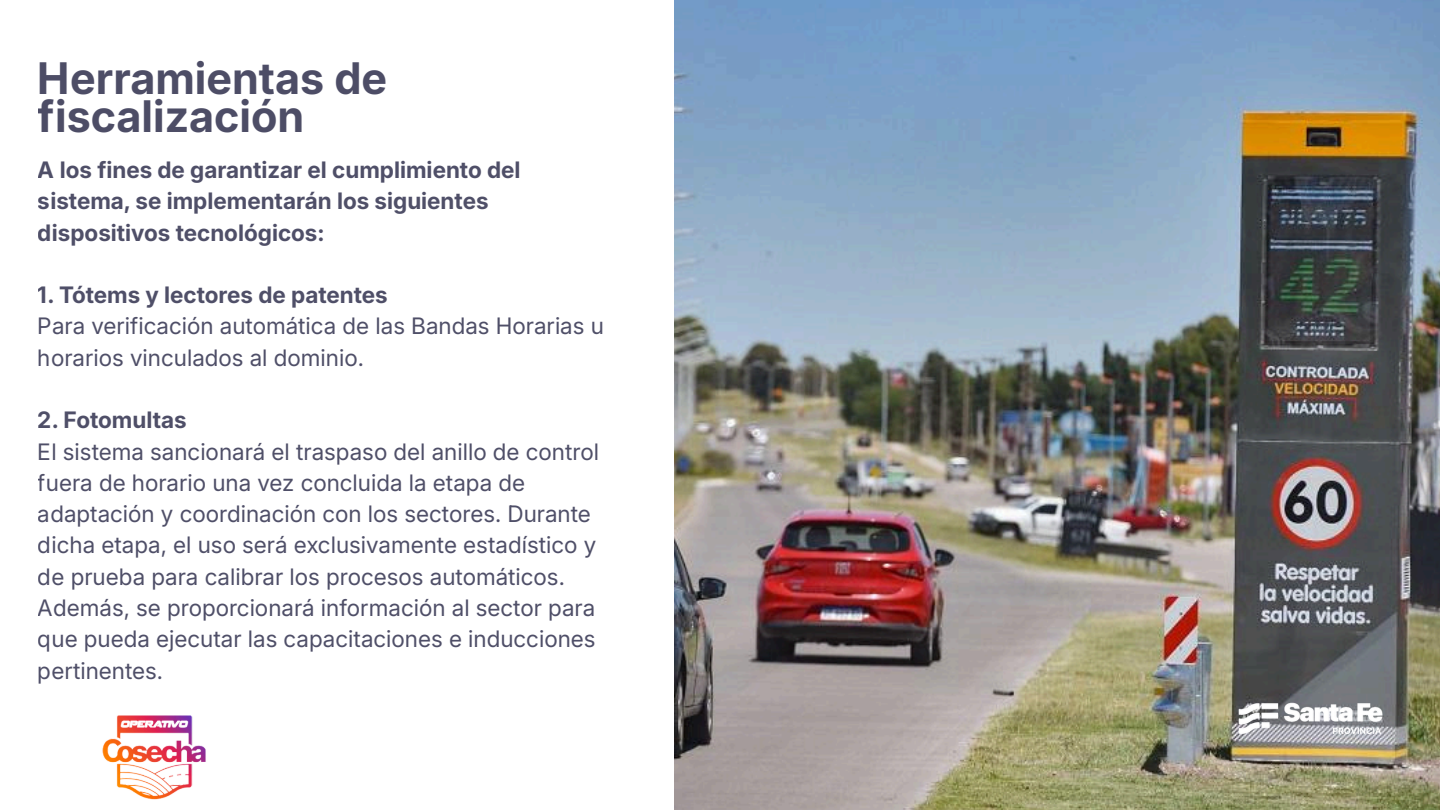
<style>
.page{position:relative;width:1440px;height:810px;background:#fff}
.page>*{position:absolute;margin:0;border:0;box-sizing:border-box;transform-origin:0 0}
.t1{font:700 43.6px/38.3px "Inter 18 pt";color:#4d4d66}
.t2{font:22.7px/31.3px "Inter 18 pt";color:#4f4f68}
.t3{font:700 22.7px/31.3px "Inter 18 pt";color:#4f4f68}
</style>
<div class="page">
<img style="left:102px;top:715px;width:104px;height:85px">
<img style="left:674px;top:0;width:766px;height:810px">
<img style="left:1208px;top:616px;width:204px;height:194px">
<h1 class="t1" style="left:38px;top:59px;width:351px">Herramientas de fiscalización</h1>
<p class="t3" style="left:38px;top:154px;width:484px">A los fines de garantizar el cumplimiento del sistema, se implementarán los siguientes dispositivos tecnológicos:</p>
<p class="t3" style="left:38px;top:279px;width:351px">1. Tótems y lectores de patentes</p>
<p class="t2" style="left:38px;top:311px;width:568px">Para verificación automática de las Bandas Horarias u horarios vinculados al dominio.</p>
<p class="t3" style="left:38px;top:404px;width:150px">2. Fotomultas</p>
<p class="t2" style="left:38px;top:436px;width:563px">El sistema sancionará el traspaso del anillo de control fuera de horario una vez concluida la etapa de adaptación y coordinación con los sectores. Durante dicha etapa, el uso será exclusivamente estadístico y de prueba para calibrar los procesos automáticos.<br>Además, se proporcionará información al sector para que pueda ejecutar las capacitaciones e inducciones pertinentes.</p>
</div>
